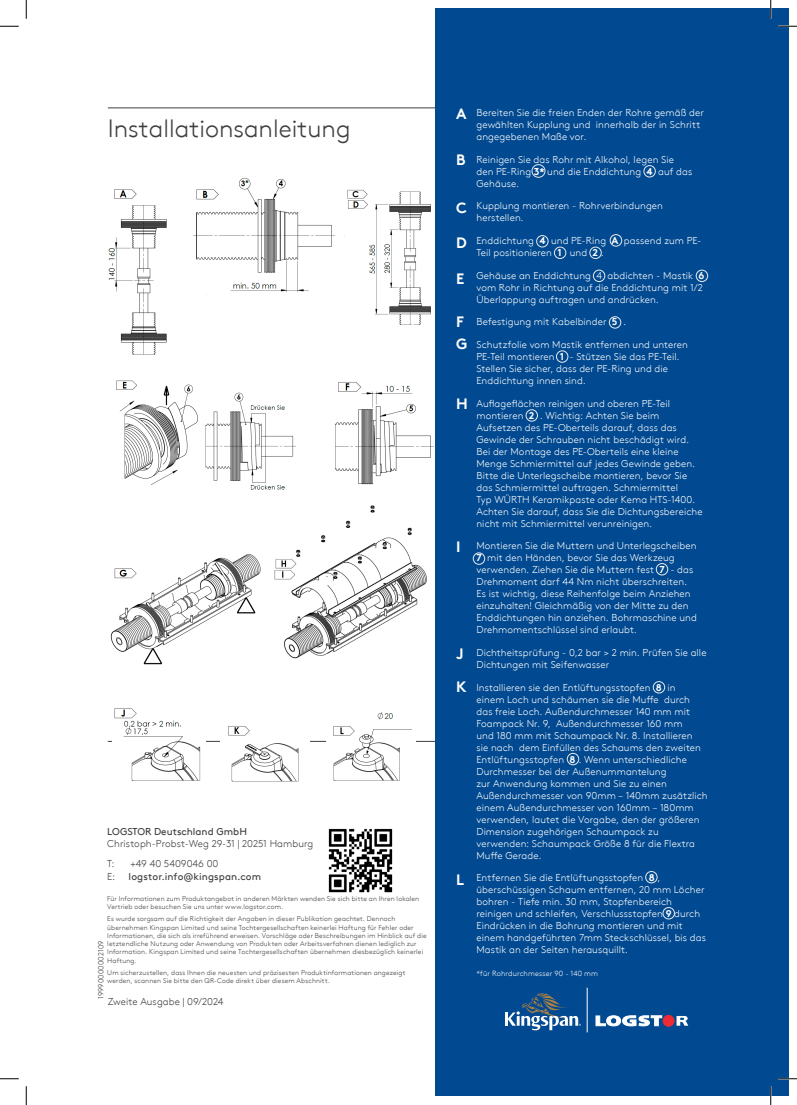
<style>
.page{position:relative;width:797px;height:1105px;background:#fff}
.page>*{position:absolute;margin:0;border:0;box-sizing:border-box;transform-origin:0 0}
.Internal__Main_Page_Headings{font:300 25px "Kingspan Brown TT";color:#3e3e3f}
.t1{font:700 15px "Kingspan Brown TT";color:#fff}
.t2{font:300 10px/12px "Kingspan Brown TT";letter-spacing:.01em;color:#fff}
.Internal__Main_Column_Headings{font:300 10px "Kingspan Brown TT";color:#3e3e3f}
.Internal__Body_Text{font:10px "Kingspan Brown TT";color:#3e3e3f}
.Internal__Body_Text-2{font:300 10px "Kingspan Brown TT";color:#3e3e3f}
.Internal__Body_Text-3{font:300 7.5px "Kingspan Brown TT";letter-spacing:.02em;color:#fff}
.Internal__Body_Text-4{font:300 7.5px "Kingspan Brown TT";letter-spacing:.01em;color:#3e3e3f}
.Internal__NB___Footnote_Text{font:300 6.88px/8.2px "Kingspan Brown TT";letter-spacing:.02em;color:#3e3e3f}
.s1{font-weight:700}
</style>
<div class="page">
<img style="left:193px;top:177px;width:152px;height:116px">
<img style="left:328px;top:828px;width:65px;height:65px">
<hr style="left:108px;top:108px;width:333px;height:1px;background:#3e3e3f">
<hr style="left:108px;top:741px;width:581px;height:1px;background:#3e3e3f">
<img style="left:108px;top:189px;width:59px;height:166px">
<img style="left:347px;top:189px;width:84px;height:136px">
<img style="left:116px;top:380px;width:180px;height:110px">
<img style="left:110px;top:554px;width:151px;height:111px">
<img style="left:274px;top:505px;width:153px;height:154px">
<img style="left:335px;top:382px;width:99px;height:103px">
<img style="left:112px;top:708px;width:93px;height:73px">
<img style="left:221px;top:726px;width:88px;height:56px">
<img style="left:326px;top:712px;width:89px;height:69px">
<div style="left:435px;top:9px;width:353px;height:1087px;background:#014990"></div>
<svg style="left:505px;top:993px;width:76px;height:37px"></svg>
<hr style="left:587px;top:988px;width:1px;height:44px;background:#fff">
<svg style="left:595px;top:1015px;width:67px;height:11px"></svg>
<svg style="left:676px;top:1016px;width:12px;height:10px"></svg>
<div style="left:662px;top:1015px;width:12px;height:12px;background:#ee2b34;border-radius:50%"></div>
<div style="left:531px;top:164px;width:14px;height:14px;border:1px solid #e6e7e9;border-radius:50%"></div>
<div style="left:643px;top:165px;width:13px;height:13px;border:1px solid #e6e7e9;border-radius:50%"></div>
<div style="left:536px;top:235px;width:12px;height:12px;border:1px solid #e6e7e9;border-radius:50%"></div>
<div style="left:609px;top:234px;width:13px;height:13px;border:1px solid #e6e7e9;border-radius:50%"></div>
<div style="left:554px;top:247px;width:12px;height:12px;border:1px solid #e6e7e9;border-radius:50%"></div>
<div style="left:589px;top:247px;width:13px;height:12px;border:1px solid #e6e7e9;border-radius:50%"></div>
<div style="left:593px;top:270px;width:12px;height:12px;border:1px solid #e6e7e9;border-radius:50%"></div>
<div style="left:695px;top:270px;width:13px;height:12px;border:1px solid #e6e7e9;border-radius:50%"></div>
<div style="left:609px;top:316px;width:12px;height:13px;border:1px solid #e6e7e9;border-radius:50%"></div>
<div style="left:525px;top:409px;width:13px;height:13px;border:1px solid #e6e7e9;border-radius:50%"></div>
<div style="left:655px;top:563px;width:13px;height:12px;border:1px solid #e6e7e9;border-radius:50%"></div>
<div style="left:645px;top:871px;width:12px;height:12px;border:1px solid #e6e7e9;border-radius:50%"></div>
<div style="left:556px;top:350px;width:12px;height:13px;border:1px solid #e6e7e9;border-radius:50%"></div>
<div style="left:473px;top:552px;width:12px;height:13px;border:1px solid #e6e7e9;border-radius:50%"></div>
<div style="left:566px;top:753px;width:13px;height:12px;border:1px solid #e6e7e9;border-radius:50%"></div>
<div style="left:652px;top:681px;width:13px;height:12px;border:1px solid #e6e7e9;border-radius:50%"></div>
<div style="left:662px;top:907px;width:13px;height:12px;border:1px solid #e6e7e9;border-radius:50%"></div>
<svg style="left:0;top:25px;width:19px;height:2px"></svg>
<svg style="left:778px;top:25px;width:19px;height:2px"></svg>
<svg style="left:0;top:1078px;width:19px;height:1px"></svg>
<svg style="left:778px;top:1078px;width:19px;height:1px"></svg>
<svg style="left:25px;top:0;width:2px;height:19px"></svg>
<svg style="left:25px;top:1086px;width:2px;height:19px"></svg>
<svg style="left:770px;top:0;width:1px;height:19px"></svg>
<svg style="left:770px;top:1086px;width:1px;height:19px"></svg>
<p class="Internal__Main_Page_Headings" style="left:108px;top:110px;width:244px">Installationsanleitung</p>
<p class="Internal__Body_Text" style="left:107px;top:823px;width:141px">LOGSTOR Deutschland GmbH</p>
<p class="Internal__Main_Column_Headings" style="left:107px;top:836px;width:207px">Christoph-Probst-Weg 29-31 | 20251 Hamburg</p>
<p class="Internal__Main_Column_Headings" style="left:107px;top:856px;width:9px">T:</p>
<p class="Internal__Main_Column_Headings" style="left:130px;top:856px;width:90px">+49 40 5409046 00</p>
<p class="Internal__Body_Text-2" style="left:107px;top:869px;width:10px">E:</p>
<p class="Internal__Body_Text" style="left:129px;top:868px;width:134px">logstor.info@kingspan.com</p>
<p class="Internal__NB___Footnote_Text" style="left:107px;top:894px;width:313px">Für Informationen zum Produktangebot in anderen Märkten wenden Sie sich bitte an Ihren lokalen<br>Vertrieb oder besuchen Sie uns unter www.logstor.com.</p>
<p class="Internal__NB___Footnote_Text" style="left:107px;top:914px;width:321px">Es wurde sorgsam auf die Richtigkeit der Angaben in dieser Publikation geachtet. Dennoch übernehmen Kingspan Limited und seine Tochtergesellschaften keinerlei Haftung für Fehler oder Informationen, die sich als irreführend erweisen. Vorschläge oder Beschreibungen im Hinblick auf die letztendliche Nutzung oder Anwendung von Produkten oder Arbeitsverfahren dienen lediglich zur Information. Kingspan Limited und seine Tochtergesellschaften übernehmen diesbezüglich keinerlei Haftung.</p>
<p class="Internal__NB___Footnote_Text" style="left:107px;top:967px;width:300px">Um sicherzustellen, dass Ihnen die neuesten und präzisesten Produktinformationen angezeigt werden, scannen Sie bitte den QR-Code direkt über diesem Abschnitt.</p>
<p class="Internal__Body_Text-4" style="left:95px;top:999px;width:60px;rotate:-90deg">19990000002109</p>
<p class="Internal__Body_Text-2" style="left:108px;top:994px;width:117px">Zweite Ausgabe | 09/2024</p>
<p class="t1" style="left:456px;top:102px;width:12px">A</p>
<p class="t1" style="left:456px;top:147px;width:11px">B</p>
<p class="t1" style="left:456px;top:196px;width:12px">C</p>
<p class="t1" style="left:456px;top:230px;width:12px">D</p>
<p class="t1" style="left:456px;top:266px;width:10px">E</p>
<p class="t1" style="left:456px;top:309px;width:9px">F</p>
<p class="t1" style="left:456px;top:332px;width:13px">G</p>
<p class="t1" style="left:456px;top:391px;width:13px">H</p>
<p class="t1" style="left:456px;top:534px;width:6px">I</p>
<p class="t1" style="left:456px;top:641px;width:9px">J</p>
<p class="t1" style="left:456px;top:675px;width:12px">K</p>
<p class="t1" style="left:456px;top:867px;width:10px">L</p>
<p class="t2" style="left:476px;top:106px;width:229px">Bereiten Sie die freien Enden der Rohre gemäß der gewählten Kupplung und innerhalb der in Schritt angegebenen Maße vor.</p>
<p class="t2" style="left:476px;top:153px;width:217px">Reinigen Sie das Rohr mit Alkohol, legen Sie den PE-Ring <span class="s1">3*</span> und die Enddichtung <span class="s1">4</span> auf das<br>Gehäuse.</p>
<p class="t2" style="left:476px;top:199px;width:188px">Kupplung montieren - Rohrverbindungen herstellen.</p>
<p class="t2" style="left:476px;top:234px;width:226px">Enddichtung <span class="s1">4</span> und PE-Ring <span class="s1">A</span> passend zum PE-<br>Teil positionieren <span class="s1">1</span> und <span class="s1">2</span> .</p>
<p class="t2" style="left:476px;top:268px;width:229px">Gehäuse an Enddichtung 4 abdichten - Mastik <span class="s1">6 </span>vom Rohr in Richtung auf die Enddichtung mit 1/2<br>Überlappung auftragen und andrücken.</p>
<p class="t2" style="left:476px;top:315px;width:151px">Befestigung mit Kabelbinder <span class="s1">5</span> .</p>
<p class="t2" style="left:476px;top:338px;width:213px">Schutzfolie vom Mastik entfernen und unteren PE-Teil montieren <span class="s1">1</span> - Stützen Sie das PE-Teil.<br>Stellen Sie sicher, dass der PE-Ring und die Enddichtung innen sind.</p>
<p class="t2" style="left:476px;top:396px;width:227px">Auflageflächen reinigen und oberen PE-Teil montieren <span class="s1">2</span> . Wichtig: Achten Sie beim Aufsetzen des PE-Oberteils darauf, dass das Gewinde der Schrauben nicht beschädigt wird.<br>Bei der Montage des PE-Oberteils eine kleine Menge Schmiermittel auf jedes Gewinde geben.<br>Bitte die Unterlegscheibe montieren, bevor Sie das Schmiermittel auftragen. Schmiermittel<br>Typ WÜRTH Keramikpaste oder Kema HTS-1400.<br>Achten Sie darauf, dass Sie die Dichtungsbereiche nicht mit Schmiermittel verunreinigen.</p>
<p class="t2" style="left:476px;top:539px;width:222px">Montieren Sie die Muttern und Unterlegscheiben <span class="s1">7</span> mit den Händen, bevor Sie das Werkzeug verwenden. Ziehen Sie die Muttern fest <span class="s1">7</span> - das Drehmoment darf 44 Nm nicht überschreiten.<br>Es ist wichtig, diese Reihenfolge beim Anziehen einzuhalten! Gleichmäßig von der Mitte zu den Enddichtungen hin anziehen. Bohrmaschine und Drehmomentschlüssel sind erlaubt.</p>
<p class="t2" style="left:476px;top:646px;width:231px">Dichtheitsprüfung - 0,2 bar &gt; 2 min. Prüfen Sie alle<br>Dichtungen mit Seifenwasser</p>
<p class="t2" style="left:476px;top:680px;width:233px">Installieren sie den Entlüftungsstopfen <span class="s1">8</span> in<br>einem Loch und schäumen sie die Muffe durch das freie Loch. Außendurchmesser 140 mm mit Foampack Nr. 9, Außendurchmesser 160 mm<br>und 180 mm mit Schaumpack Nr. 8. Installieren<br>sie nach dem Einfüllen des Schaums den zweiten Entlüftungsstopfen <span class="s1">8</span> . Wenn unterschiedliche Durchmesser bei der Außenummantelung<br>zur Anwendung kommen und Sie zu einen Außendurchmesser von 90mm – 140mm zusätzlich einem Außendurchmesser von 160mm – 180mm verwenden, lautet die Vorgabe, den der größeren Dimension zugehörigen Schaumpack zu verwenden: Schaumpack Größe 8 für die Flextra Muffe Gerade.</p>
<p class="t2" style="left:476px;top:871px;width:231px">Entfernen Sie die Entlüftungsstopfen <span class="s1">8</span> , überschüssigen Schaum entfernen, 20 mm Löcher bohren - Tiefe min. 30 mm, Stopfenbereich reinigen und schleifen, Verschlussstopfen <span class="s1">9</span> durch Eindrücken in die Bohrung montieren und mit einem handgeführten 7mm Steckschlüssel, bis das Mastik an der Seiten herausquillt.</p>
<p class="Internal__Body_Text-3" style="left:476px;top:968px;width:123px">*für Rohrdurchmesser 90 - 140 mm</p>
</div>
